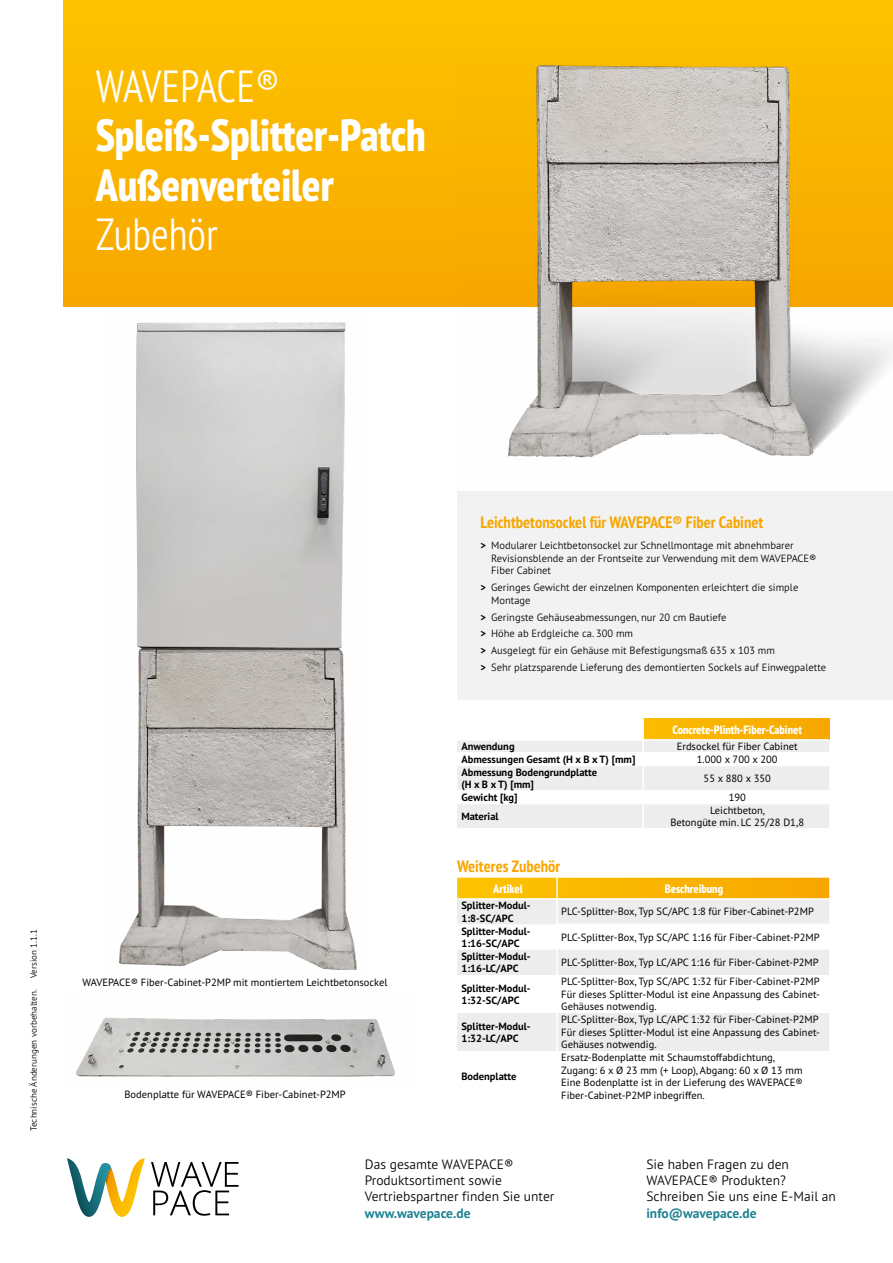
<style>
.page{position:relative;width:893px;height:1263px;background:#fff}
.page>*{position:absolute;margin:0;border:0;box-sizing:border-box;transform-origin:0 0}
.t1{font:800 condensed 45px/49.5px "PT Sans Pro";color:#fff;scale:.96 1}
.t2{font:300 condensed 45px "PT Sans Pro";letter-spacing:-.02em;color:#fff;scale:.96 1}
.t3{font:300 condensed 45px "PT Sans Pro";color:#fff;scale:.96 1}
.t4{font:700 condensed 16.5px "PT Sans Pro";color:#f7a600}
.t5{font:300 13.5px/16.2px "PT Sans Pro";color:#000}
.t6{font:700 13.5px "PT Sans Pro";color:#1e8290}
.t7{font:800 condensed 12px "PT Sans Pro";color:#fff}
.t8{font:10.5px/12.6px "PT Sans Pro";color:#000}
.t9{font:300 10.5px/12.6px "PT Sans Pro";color:#000}
.t10{font:700 10.5px/12.6px "PT Sans Pro";color:#000}
.t11{font:300 9px "PT Sans Pro";color:#000}
.s1{font-weight:700}
</style>
<div class="page">
<svg style="left:151px;top:1162px;width:88px;height:54px"></svg>
<svg style="left:67px;top:1158px;width:78px;height:59px"></svg>
<div style="left:64px;top:0;width:829px;height:306px;background:linear-gradient(to bottom,#fdc300,#f7a700)"></div>
<div style="left:457px;top:491px;width:436px;height:209px;background:#f2f2f2"></div>
<div style="left:643px;top:719px;width:186px;height:21px;background:#f9b200"></div>
<hr style="left:642px;top:719px;width:2px;height:20px;background:#fff">
<hr style="left:643px;top:739px;width:186px;height:2px;background:#fff">
<svg style="left:457px;top:741px;width:372px;height:87px"></svg>
<hr style="left:457px;top:803px;width:186px;height:1px;background:#fff">
<hr style="left:643px;top:803px;width:186px;height:1px;background:#fff">
<hr style="left:642px;top:804px;width:2px;height:24px;background:#fff">
<img style="left:119px;top:322px;width:238px;height:648px">
<img style="left:457px;top:43px;width:436px;height:415px">
<svg style="left:457px;top:878px;width:372px;height:20px;background:#fab400"></svg>
<svg style="left:457px;top:900px;width:372px;height:151px;fill:#ededed"></svg>
<hr style="left:556px;top:878px;width:2px;height:20px;background:#fff">
<hr style="left:556px;top:900px;width:2px;height:23px;background:#fff">
<hr style="left:556px;top:923px;width:273px;height:2px;background:#fff">
<hr style="left:556px;top:925px;width:2px;height:25px;background:#fff">
<hr style="left:556px;top:950px;width:2px;height:25px;background:#fff">
<hr style="left:556px;top:975px;width:2px;height:38px;background:#fff">
<hr style="left:556px;top:1013px;width:2px;height:38px;background:#fff">
<img style="left:76px;top:1017px;width:319px;height:60px">
<h1 class="t2" style="left:96px;top:57px;width:194px">WAVEPACE®</h1>
<h1 class="t1" style="left:96px;top:110px;width:345px">Spleiß-Splitter-Patch<br>Außenverteiler</h1>
<h1 class="t3" style="left:96px;top:205px;width:129px">Zubehör</h1>
<p class="t11" style="left:28px;top:1131px;width:203px;rotate:-90deg">Technische Änderungen vorbehalten. Version 1.1.1</p>
<h2 class="t4" style="left:480px;top:511px;width:284px">Leichtbetonsockel für WAVEPACE® Fiber Cabinet</h2>
<p class="t9" style="left:491px;top:539px;width:327px;text-indent:-11px"><span class="s1">&gt;</span> Modularer Leichtbetonsockel zur Schnellmontage mit abnehmbarer<br>Revisionsblende an der Frontseite zur Verwendung mit dem WAVEPACE®<br>Fiber Cabinet</p>
<p class="t9" style="left:491px;top:581px;width:309px;text-indent:-11px"><span class="s1">&gt;</span> Geringes Gewicht der einzelnen Komponenten erleichtert die simple<br>Montage</p>
<p class="t9" style="left:480px;top:608px;width:347px;line-height:16.8px"><span class="s1">&gt;</span> Geringste Gehäuseabmessungen, nur 20 cm Bautiefe<br><span class="s1">&gt;</span> Höhe ab Erdgleiche ca. 300 mm<br><span class="s1">&gt;</span> Ausgelegt für ein Gehäuse mit Befestigungsmaß 635 x 103 mm<br><span class="s1">&gt;</span> Sehr platzsparende Lieferung des demontierten Sockels auf Einwegpalette</p>
<p class="t8" style="left:82px;top:975px;width:307px">WAVEPACE® Fiber-Cabinet-P2MP mit montiertem Leichtbetonsockel</p>
<p class="t8" style="left:125px;top:1087px;width:223px">Bodenplatte für WAVEPACE® Fiber-Cabinet-P2MP</p>
<p class="t7" style="left:673px;top:722px;width:131px">Concrete-Plinth-Fiber-Cabinet</p>
<p class="t10" style="left:461px;top:740px;width:55px">Anwendung</p>
<p class="t8" style="left:677px;top:740px;width:122px">Erdsockel für Fiber Cabinet</p>
<p class="t10" style="left:461px;top:753px;width:176px">Abmessungen Gesamt (H x B x T) [mm]</p>
<p class="t8" style="left:697px;top:753px;width:82px">1.000 x 700 x 200</p>
<p class="t10" style="left:461px;top:765px;width:137px">Abmessung Bodengrundplatte (H x B x T) [mm]</p>
<p class="t8" style="left:704px;top:772px;width:69px">55 x 880 x 350</p>
<p class="t10" style="left:461px;top:791px;width:58px">Gewicht [kg]</p>
<p class="t8" style="left:729px;top:791px;width:19px">190</p>
<p class="t10" style="left:461px;top:810px;width:39px">Material</p>
<p class="t8" style="left:670px;top:803px;width:135px;text-align:center">Leichtbeton,<br>Betongüte min. LC 25/28 D1,8</p>
<h2 class="t4" style="left:457px;top:855px;width:105px">Weiteres Zubehör</h2>
<p class="t7" style="left:493px;top:881px;width:31px">Artikel</p>
<p class="t7" style="left:665px;top:881px;width:60px">Beschreibung</p>
<p class="t10" style="left:461px;top:899px;width:71px">Splitter-Modul-<br>1:8-SC/APC</p>
<p class="t8" style="left:561px;top:905px;width:254px">PLC-Splitter-Box, Typ SC/APC 1:8 für Fiber-Cabinet-P2MP</p>
<p class="t10" style="left:461px;top:924px;width:71px">Splitter-Modul-<br>1:16-SC/APC</p>
<p class="t8" style="left:561px;top:930px;width:260px">PLC-Splitter-Box, Typ SC/APC 1:16 für Fiber-Cabinet-P2MP</p>
<p class="t10" style="left:461px;top:950px;width:71px">Splitter-Modul-<br>1:16-LC/APC</p>
<p class="t8" style="left:561px;top:956px;width:259px">PLC-Splitter-Box, Typ LC/APC 1:16 für Fiber-Cabinet-P2MP</p>
<p class="t10" style="left:461px;top:981px;width:71px">Splitter-Modul-<br>1:32-SC/APC</p>
<p class="t8" style="left:561px;top:975px;width:260px;text-align:justify">PLC-Splitter-Box, Typ SC/APC 1:32 für Fiber-Cabinet-P2MP Für dieses Splitter-Modul ist eine Anpassung des Cabinet-Gehäuses notwendig.</p>
<p class="t10" style="left:461px;top:1019px;width:71px">Splitter-Modul-<br>1:32-LC/APC</p>
<p class="t8" style="left:561px;top:1013px;width:260px">PLC-Splitter-Box, Typ LC/APC 1:32 für Fiber-Cabinet-P2MP<br>Für dieses Splitter-Modul ist eine Anpassung des Cabinet-<br>Gehäuses notwendig.</p>
<p class="t10" style="left:461px;top:1070px;width:57px">Bodenplatte</p>
<p class="t8" style="left:561px;top:1051px;width:243px">Ersatz-Bodenplatte mit Schaumstoffabdichtung, Zugang: 6 x Ø 23 mm (+ Loop), Abgang: 60 x Ø 13 mm Eine Bodenplatte ist in der Lieferung des WAVEPACE® Fiber-Cabinet-P2MP inbegriffen.</p>
<p class="t5" style="left:365px;top:1156px;width:191px">Das gesamte WAVEPACE®<br>Produktsortiment sowie<br>Vertriebspartner finden Sie unter</p>
<p class="t6" style="left:365px;top:1204px;width:107px">www.wavepace.de</p>
<p class="t5" style="left:646px;top:1156px;width:191px">Sie haben Fragen zu den<br>WAVEPACE® Produkten?<br>Schreiben Sie uns eine E-Mail an</p>
<p class="t6" style="left:646px;top:1204px;width:112px">info@wavepace.de</p>
</div>
